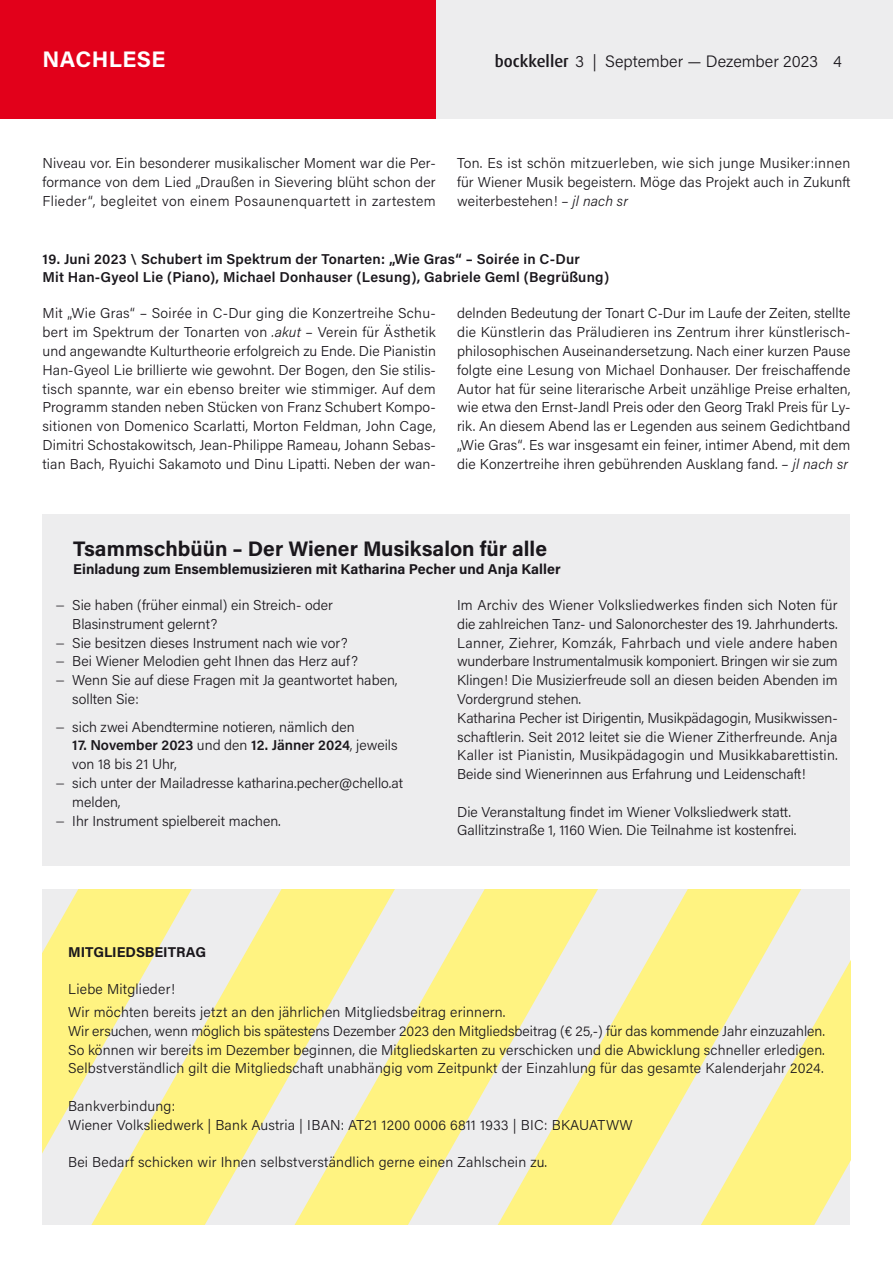
<style>
.page{position:relative;width:893px;height:1263px;background:#fff}
.page>*{position:absolute;margin:0;border:0;box-sizing:border-box;transform-origin:0 0}
.t1{font:700 22.5px "Acumin Pro";letter-spacing:.015em;color:#fff}
.t2{font:700 21px "Acumin Pro";color:#1a171c}
.t3{font:300 16.5px "Acumin Pro";color:#1a171c}
.t4{font:300 14.25px/18.8px "Acumin Pro";letter-spacing:.005em;color:#1a171c;text-align:justify}
.t5{font:600 14.25px/18.8px "Acumin Pro";letter-spacing:.015em;color:#1a171c}
.t6{font:700 14.25px "Acumin Pro";color:#1a171c}
.s1{font-family:"Dax Pro";font-weight:500}
.s2{font-style:italic}
.s3{font-weight:200}
.s4{font-weight:300}
</style>
<div class="page">
<div style="left:0;top:0;width:893px;height:119px;background:#ededee"></div>
<div style="left:0;top:0;width:436px;height:119px;background:#e2001a"></div>
<svg style="left:671px;top:889px;width:179px;height:335px;background:#f6f0b1"></svg>
<svg style="left:468px;top:889px;width:203px;height:335px;background:#f7f0b1"></svg>
<svg style="left:265px;top:889px;width:203px;height:335px;background:#f7f0b1"></svg>
<svg style="left:43px;top:889px;width:222px;height:335px;background:#f7f0b0"></svg>
<div style="left:43px;top:514px;width:807px;height:352px;background:#ededee"></div>
<h1 class="t1" style="left:43px;top:44px;width:124px">NACHLESE</h1>
<p class="t3" style="left:495px;top:50px;width:349px"><span class="s1">bockkeller</span> 3 | September — Dezember 2023 4</p>
<p class="t4" style="left:43px;top:153px;width:395px">Niveau vor. Ein besonderer musikalischer Moment war die Per&shy;formance von dem Lied „Draußen in Sievering blüht schon der Flieder“, begleitet von einem Posaunenquartett in zartestem</p>
<p class="t4" style="left:457px;top:153px;width:395px">Ton. Es ist schön mitzuerleben, wie sich junge Musiker:innen für Wiener Musik begeistern. Möge das Projekt auch in Zukunft weiterbestehen! <span class="s2">– jl nach sr</span></p>
<p class="t5" style="left:43px;top:249px;width:568px">19. Juni 2023 \ Schubert im Spektrum der Tonarten: „Wie Gras“ – Soirée in C-Dur<br>Mit Han-Gyeol Lie (Piano), Michael Donhauser (Lesung), Gabriele Geml (Begrüßung)</p>
<p class="t4" style="left:43px;top:303px;width:395px">Mit „Wie Gras“ – Soirée in C-Dur ging die Konzertreihe Schu&shy;bert im Spektrum der Tonarten von <span class="s2">.akut</span> – Verein für Ästhetik und angewandte Kulturtheorie erfolgreich zu Ende. Die Pianistin Han-Gyeol Lie brillierte wie gewohnt. Der Bogen, den Sie stilis&shy;tisch spannte, war ein ebenso breiter wie stimmiger. Auf dem Programm standen neben Stücken von Franz Schubert Kompo&shy;sitionen von Domenico Scarlatti, Morton Feldman, John Cage, Dimitri Schostakowitsch, Jean-Philippe Rameau, Johann Sebas&shy;tian Bach, Ryuichi Sakamoto und Dinu Lipatti. Neben der wan-</p>
<p class="t4" style="left:457px;top:304px;width:395px">delnden Bedeutung der Tonart C-Dur im Laufe der Zeiten, stellte die Künstlerin das Präludieren ins Zentrum ihrer künstlerisch&shy;philosophischen Auseinandersetzung. Nach einer kurzen Pause folgte eine Lesung von Michael Donhauser. Der freischaffende Autor hat für seine literarische Arbeit unzählige Preise erhalten, wie etwa den Ernst-Jandl Preis oder den Georg Trakl Preis für Ly&shy;rik. An diesem Abend las er Legenden aus seinem Gedichtband „Wie Gras“. Es war insgesamt ein feiner, intimer Abend, mit dem die Konzertreihe ihren gebührenden Ausklang fand. <span class="s2">– jl nach sr</span></p>
<h2 class="t2" style="left:73px;top:533px;width:475px">Tsammschbüün – Der Wiener Musiksalon für alle</h2>
<p class="t6" style="left:73px;top:559px;width:489px">Einladung zum Ensemblemusizieren mit Katharina Pecher und Anja Kaller</p>
<p class="t4" style="left:55px;top:595px;width:279px"><span class="s3">−</span> Sie haben (früher einmal) ein Streich- oder</p>
<p class="t4" style="left:72px;top:614px;width:147px">Blasinstrument gelernt?</p>
<p class="t4" style="left:55px;top:633px;width:294px"><span class="s3">−</span> Sie besitzen dieses Instrument nach wie vor?</p>
<p class="t4" style="left:55px;top:651px;width:304px"><span class="s3">−</span> Bei Wiener Melodien geht Ihnen das Herz auf?</p>
<p class="t4" style="left:55px;top:670px;width:344px"><span class="s3">−</span> Wenn Sie auf diese Fragen mit Ja geantwortet haben,</p>
<p class="t4" style="left:72px;top:689px;width:68px">sollten Sie:</p>
<p class="t4" style="left:55px;top:717px;width:301px"><span class="s3">−</span> sich zwei Abendtermine notieren, nämlich den</p>
<p class="t5" style="left:72px;top:735px;width:327px">17. November 2023 <span class="s4">und den</span> 12. Jänner 2024<span class="s4">, jeweils</span></p>
<p class="t4" style="left:72px;top:754px;width:106px">von 18 bis 21 Uhr,</p>
<p class="t4" style="left:55px;top:773px;width:349px"><span class="s3">−</span> sich unter der Mailadresse katharina.pecher@chello.at</p>
<p class="t4" style="left:72px;top:792px;width:50px">melden,</p>
<p class="t4" style="left:55px;top:811px;width:227px"><span class="s3">−</span> Ihr Instrument spielbereit machen.</p>
<p class="t4" style="left:457px;top:595px;width:382px;text-align:left">Im Archiv des Wiener Volksliedwerkes finden sich Noten für die zahlreichen Tanz- und Salonorchester des 19. Jahrhunderts.<br>Lanner, Ziehrer, Komzák, Fahrbach und viele andere haben wunderbare Instrumentalmusik komponiert. Bringen wir sie zum Klingen! Die Musizierfreude soll an diesen beiden Abenden im Vordergrund stehen.<br>Katharina Pecher ist Dirigentin, Musikpädagogin, Musikwissen&shy;schaftlerin. Seit 2012 leitet sie die Wiener Zitherfreunde. Anja Kaller ist Pianistin, Musikpädagogin und Musikkabarettistin.<br>Beide sind Wienerinnen aus Erfahrung und Leidenschaft!</p>
<p class="t4" style="left:457px;top:802px;width:341px">Die Veranstaltung findet im Wiener Volksliedwerk statt.<br>Gallitzinstraße 1, 1160 Wien. Die Teilnahme ist kostenfrei.</p>
<p class="t6" style="left:68px;top:941px;width:140px">MITGLIEDSBEITRAG</p>
<p class="t4" style="left:68px;top:977px;width:439px;line-height:23.1px">Liebe Mitglieder!<br>Wir möchten bereits jetzt an den jährlichen Mitgliedsbeitrag erinnern.</p>
<p class="t4" style="left:68px;top:1021px;width:758px">Wir ersuchen, wenn möglich bis spätestens Dezember 2023 den Mitgliedsbeitrag (€ 25,-) für das kommende Jahr einzuzahlen.<br>So können wir bereits im Dezember beginnen, die Mitgliedskarten zu verschicken und die Abwicklung schneller erledigen.<br>Selbstverständlich gilt die Mitgliedschaft unabhängig vom Zeitpunkt der Einzahlung für das gesamte Kalenderjahr 2024.</p>
<p class="t4" style="left:68px;top:1096px;width:566px">Bankverbindung:<br>Wiener Volksliedwerk | Bank Austria | IBAN: AT21 1200 0006 6811 1933 | BIC: BKAUATWW</p>
<p class="t4" style="left:68px;top:1152px;width:481px">Bei Bedarf schicken wir Ihnen selbstverständlich gerne einen Zahlschein zu.</p>
</div>
